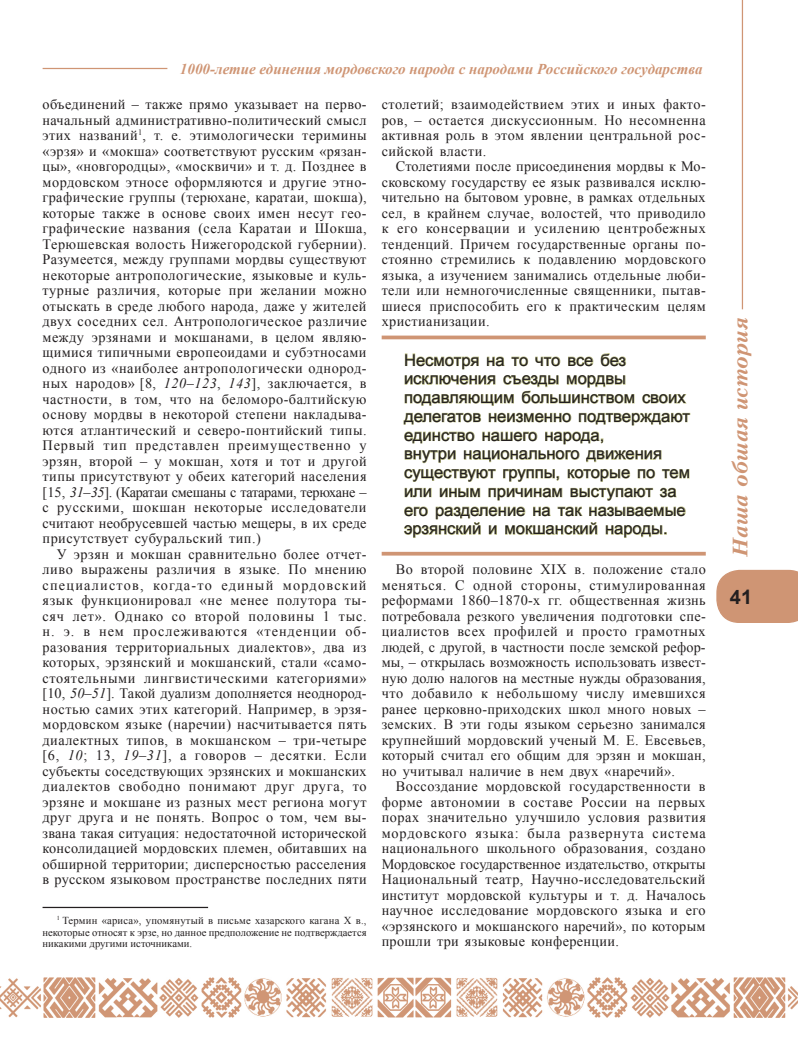
<style>
.page{position:relative;width:798px;height:1063px;background:#fff}
.page>*{position:absolute;margin:0;border:0;box-sizing:border-box;transform-origin:0 0}
.Рубрика{font:italic 700 20px "Peterburg";color:#cf9574}
.t1{font:700 20px "Arial";color:#231f20}
.Цитата{font:16.25px/18.8px "Arial";color:#231f20}
.Подпись_к_фото{font:italic 700 15px "Times New Roman";color:#cf9574}
.Текст_научн{font:14.38px/15.5px "Times New Roman";letter-spacing:.025em;color:#231f20;text-align:justify}
.Подпись_к_фото-2{font:10.62px/11.9px "Times New Roman";color:#231f20;text-align:justify}
.s1{font-style:italic}
</style>
<div class="page">
<img style="left:0;top:978px;width:797px;height:39px">
<svg style="left:403px;top:353px;width:287px;height:91px"></svg>
<svg style="left:404px;top:450px;width:285px;height:88px"></svg>
<div style="left:381px;top:335px;width:324px;height:5px;background:#cf9574"></div>
<div style="left:381px;top:551px;width:324px;height:5px;background:#cf9574"></div>
<hr style="left:741px;top:0;width:1px;height:309px;background:#cf9574">
<div style="left:716px;top:570px;width:81px;height:53px;background:#cf9574"></div>
<hr style="left:43px;top:68px;width:124px;height:1px;background:#cf9574">
<hr style="left:43px;top:907px;width:165px;height:1px;background:#231f20">
<p class="Подпись_к_фото" style="left:180px;top:58px;width:524px">1000-летие единения мордовского народа с народами Российского государства</p>
<p class="Текст_научн" style="left:43px;top:96px;width:325px">объединений – также прямо указывает на перво&shy;начальный административно-политический смысл этих названий<sup>1</sup>, т. е. этимологически теримины «эрзя» и «мокша» соответствуют русским «рязан&shy;цы», «новгородцы», «москвичи» и т. д. Позднее в мордовском этносе оформляются и другие этно&shy;графические группы (терюхане, каратаи, шокша), которые также в основе своих имен несут гео&shy;графические названия (села Каратаи и Шокша, Терюшевская волость Нижегородской губернии).<br>Разумеется, между группами мордвы существуют некоторые антропологические, языковые и куль&shy;турные различия, которые при желании можно отыскать в среде любого народа, даже у жителей двух соседних сел. Антропологическое различие между эрзянами и мокшанами, в целом являю&shy;щимися типичными европеоидами и субэтносами одного из «наиболее антропологически однород&shy;ных народов» [8, <span class="s1">120</span>–<span class="s1">123</span>, <span class="s1">143</span>], заключается, в частности, в том, что на беломоро-балтийскую основу мордвы в некоторой степени накладыва&shy;ются атлантический и северо-понтийский типы.<br>Первый тип представлен преимущественно у эрзян, второй – у мокшан, хотя и тот и другой типы присутствуют у обеих категорий населения [15, <span class="s1">31</span>–<span class="s1">35</span>]. (Каратаи смешаны с татарами, терюхане – с русскими, шокшан некоторые исследователи считают необрусевшей частью мещеры, в их среде присутствует субуральский тип.)</p>
<p class="Текст_научн" style="left:43px;top:546px;width:325px;text-indent:14px">У эрзян и мокшан сравнительно более отчет&shy;ливо выражены различия в языке. По мнению специалистов, когда-то единый мордовский язык функционировал «не менее полутора ты&shy;сяч лет». Однако со второй половины 1 тыс. н. э. в нем прослеживаются «тенденции об&shy;разования территориальных диалектов», два из которых, эрзянский и мокшанский, стали «само&shy;стоятельными лингвистическими категориями» [10, <span class="s1">50</span>–<span class="s1">51</span>]. Такой дуализм дополняется неоднород&shy;ностью самих этих категорий. Например, в эрзя&shy;мордовском языке (наречии) насчитывается пять диалектных типов, в мокшанском – три-четыре [6, <span class="s1">10</span>; 13, <span class="s1">19</span>–<span class="s1">31</span>], а говоров – десятки. Если субъекты соседствующих эрзянских и мокшанских диалектов свободно понимают друг друга, то эрзяне и мокшане из разных мест региона могут друг друга и не понять. Вопрос о том, чем вы&shy;звана такая ситуация: недостаточной исторической консолидацией мордовских племен, обитавших на обширной территории; дисперсностью расселения в русском языковом пространстве последних пяти</p>
<p class="Подпись_к_фото-2" style="left:43px;top:914px;width:325px;text-indent:14px"><sup>1</sup> Термин «ариса», упомянутый в письме хазарского кагана Х в., некоторые относят к эрзе, но данное предположение не подтверждается никакими другими источниками.</p>
<p class="Текст_научн" style="left:381px;top:96px;width:325px">столетий; взаимодействием этих и иных факто&shy;ров, – остается дискуссионным. Но несомненна активная роль в этом явлении центральной рос&shy;сийской власти.</p>
<p class="Текст_научн" style="left:381px;top:158px;width:325px;text-indent:14px">Столетиями после присоединения мордвы к Мо&shy;сковскому государству ее язык развивался исклю&shy;чительно на бытовом уровне, в рамках отдельных сел, в крайнем случае, волостей, что приводило к его консервации и усилению центробежных тенденций. Причем государственные органы по&shy;стоянно стремились к подавлению мордовского языка, а изучением занимались отдельные люби&shy;тели или немногочисленные священники, пытав&shy;шиеся приспособить его к практическим целям христианизации.</p>
<p class="Цитата" style="left:404px;top:351px;width:287px">Несмотря на то что все без исключения съезды мордвы подавляющим большинством своих делегатов неизменно подтверждают единство нашего народа,<br>внутри национального движения существуют группы, которые по тем или иным причинам выступают за его разделение на так называемые эрзянский и мокшанский народы.</p>
<p class="Текст_научн" style="left:381px;top:561px;width:325px;text-indent:14px">Во второй половине XIX в. положение стало меняться. С одной стороны, стимулированная реформами 1860–1870-х гг. общественная жизнь потребовала резкого увеличения подготовки спе&shy;циалистов всех профилей и просто грамотных людей, с другой, в частности после земской рефор&shy;мы, – открылась возможность использовать извест&shy;ную долю налогов на местные нужды образования, что добавило к небольшому числу имевшихся ранее церковно-приходских школ много новых – земских. В эти годы языком серьезно занимался крупнейший мордовский ученый М. Е. Евсевьев, который считал его общим для эрзян и мокшан, но учитывал наличие в нем двух «наречий».</p>
<p class="Текст_научн" style="left:381px;top:778px;width:325px;text-indent:14px">Воссоздание мордовской государственности в форме автономии в составе России на первых порах значительно улучшило условия развития мордовского языка: была развернута система национального школьного образования, создано Мордовское государственное издательство, открыты Национальный театр, Научно-исследовательский институт мордовской культуры и т. д. Началось научное исследование мордовского языка и его «эрзянского и мокшанского наречий», по которым прошли три языковые конференции.</p>
<p class="Рубрика" style="left:727px;top:557px;width:241px;rotate:-90deg">Наша обшая история</p>
<p class="t1" style="left:729px;top:583px;width:24px">41</p>
</div>
